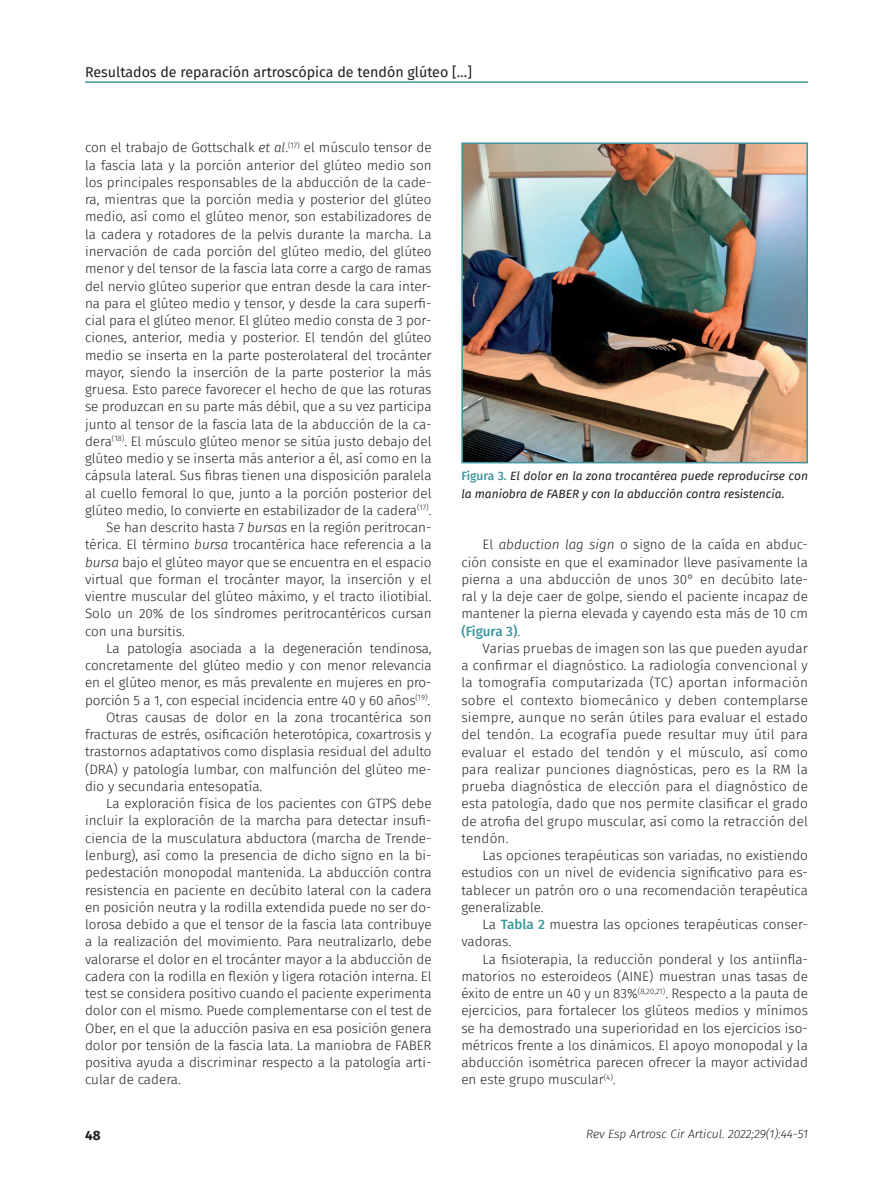
<style>
.page{position:relative;width:893px;height:1191px;background:#fff}
.page>*{position:absolute;margin:0;border:0;box-sizing:border-box;transform-origin:0 0}
.t1{font:14.25px "Fira Sans FS";color:#231f20}
.t2{font:13.5px/17.2px "Fira Sans Light FS";color:#231f20;text-align:justify}
.t3{font:500 13.5px "Fira Sans FS";letter-spacing:-.01em;color:#3d959e}
.t4{font:700 13.5px "Fira Sans FS";color:#231f20}
.t5{font:italic 12px/17.2px "Fira Sans FS";color:#231f20}
.t6{font:italic 300 12px "Fira Sans FS";color:#231f20}
.s1{font-family:"Fira Sans FS";font-weight:300;font-style:italic}
.s2{font-weight:500;font-style:normal;color:#3d959e}
.s3{font-family:"Fira Sans Light FS";font-weight:400;color:#231f20}
.s4{font-family:"Fira Sans FS";font-weight:500;color:#3d959e}
</style>
<div class="page">
<hr style="left:85px;top:81px;width:723px;height:2px;background:#3d959e">
<img style="left:464px;top:145px;width:341px;height:315px">
<div style="left:461px;top:142px;width:347px;height:321px;border:2px solid #3d959e"></div>
<p class="t1" style="left:85px;top:62px;width:388px">Resultados de reparación artroscópica de tendón glúteo […]</p>
<p class="t2" style="left:85px;top:139px;width:348px">con el trabajo de Gottschalk <span class="s1">et al</span>.<sup>(17)</sup> el músculo tensor de</p>
<p class="t2" style="left:85px;top:156px;width:348px">la fascia lata y la porción anterior del glúteo medio son</p>
<p class="t2" style="left:85px;top:174px;width:348px">los principales responsables de la abducción de la cade-</p>
<p class="t2" style="left:85px;top:191px;width:348px">ra, mientras que la porción media y posterior del glúteo</p>
<p class="t2" style="left:85px;top:208px;width:348px">medio, así como el glúteo menor, son estabilizadores de</p>
<p class="t2" style="left:85px;top:225px;width:348px">la cadera y rotadores de la pelvis durante la marcha. La</p>
<p class="t2" style="left:85px;top:243px;width:348px">inervación de cada porción del glúteo medio, del glúteo</p>
<p class="t2" style="left:85px;top:260px;width:348px">menor y del tensor de la fascia lata corre a cargo de ramas</p>
<p class="t2" style="left:85px;top:277px;width:348px">del nervio glúteo superior que entran desde la cara inter-</p>
<p class="t2" style="left:85px;top:294px;width:348px">na para el glúteo medio y tensor, y desde la cara superfi-</p>
<p class="t2" style="left:85px;top:312px;width:348px">cial para el glúteo menor. El glúteo medio consta de 3 por-</p>
<p class="t2" style="left:85px;top:329px;width:348px">ciones, anterior, media y posterior. El tendón del glúteo</p>
<p class="t2" style="left:85px;top:346px;width:348px">medio se inserta en la parte posterolateral del trocánter</p>
<p class="t2" style="left:85px;top:363px;width:348px">mayor, siendo la inserción de la parte posterior la más</p>
<p class="t2" style="left:85px;top:381px;width:348px">gruesa. Esto parece favorecer el hecho de que las roturas</p>
<p class="t2" style="left:85px;top:398px;width:348px">se produzcan en su parte más débil, que a su vez participa</p>
<p class="t2" style="left:85px;top:415px;width:348px">junto al tensor de la fascia lata de la abducción de la ca-</p>
<p class="t2" style="left:85px;top:432px;width:348px">dera<sup>(18)</sup>. El músculo glúteo menor se sitúa justo debajo del</p>
<p class="t2" style="left:85px;top:450px;width:348px">glúteo medio y se inserta más anterior a él, así como en la</p>
<p class="t2" style="left:85px;top:467px;width:348px">cápsula lateral. Sus fibras tienen una disposición paralela</p>
<p class="t2" style="left:85px;top:484px;width:348px">al cuello femoral lo que, junto a la porción posterior del</p>
<p class="t2" style="left:85px;top:501px;width:348px">glúteo medio, lo convierte en estabilizador de la cadera<sup>(17)</sup>.</p>
<p class="t2" style="left:106px;top:519px;width:327px">Se han descrito hasta 7 <span class="s1">bursas</span> en la región peritrocan-</p>
<p class="t2" style="left:85px;top:536px;width:348px">térica. El término <span class="s1">bursa</span> trocantérica hace referencia a la</p>
<p class="t2" style="left:85px;top:553px;width:348px"><span class="s1">bursa</span> bajo el glúteo mayor que se encuentra en el espacio</p>
<p class="t2" style="left:85px;top:570px;width:348px">virtual que forman el trocánter mayor, la inserción y el</p>
<p class="t2" style="left:85px;top:588px;width:348px">vientre muscular del glúteo máximo, y el tracto iliotibial.</p>
<p class="t2" style="left:85px;top:605px;width:348px">Solo un 20% de los síndromes peritrocantéricos cursan</p>
<p class="t2" style="left:85px;top:622px;width:101px">con una bursitis.</p>
<p class="t2" style="left:106px;top:639px;width:327px">La patología asociada a la degeneración tendinosa,</p>
<p class="t2" style="left:85px;top:657px;width:348px">concretamente del glúteo medio y con menor relevancia</p>
<p class="t2" style="left:85px;top:674px;width:348px">en el glúteo menor, es más prevalente en mujeres en pro-</p>
<p class="t2" style="left:85px;top:691px;width:347px">porción 5 a 1, con especial incidencia entre 40 y 60 años<sup>(19)</sup>.</p>
<p class="t2" style="left:106px;top:708px;width:327px">Otras causas de dolor en la zona trocantérica son</p>
<p class="t2" style="left:85px;top:726px;width:348px">fracturas de estrés, osificación heterotópica, coxartrosis y</p>
<p class="t2" style="left:85px;top:743px;width:348px">trastornos adaptativos como displasia residual del adulto</p>
<p class="t2" style="left:85px;top:760px;width:348px">(DRA) y patología lumbar, con malfunción del glúteo me-</p>
<p class="t2" style="left:85px;top:777px;width:179px">dio y secundaria entesopatía.</p>
<p class="t2" style="left:106px;top:795px;width:327px">La exploración física de los pacientes con GTPS debe</p>
<p class="t2" style="left:85px;top:812px;width:348px">incluir la exploración de la marcha para detectar insufi-</p>
<p class="t2" style="left:85px;top:829px;width:348px">ciencia de la musculatura abductora (marcha de Trende-</p>
<p class="t2" style="left:85px;top:846px;width:348px">lenburg), así como la presencia de dicho signo en la bi-</p>
<p class="t2" style="left:85px;top:864px;width:348px">pedestación monopodal mantenida. La abducción contra</p>
<p class="t2" style="left:85px;top:881px;width:348px">resistencia en paciente en decúbito lateral con la cadera</p>
<p class="t2" style="left:85px;top:898px;width:348px">en posición neutra y la rodilla extendida puede no ser do-</p>
<p class="t2" style="left:85px;top:915px;width:348px">lorosa debido a que el tensor de la fascia lata contribuye</p>
<p class="t2" style="left:85px;top:933px;width:348px">a la realización del movimiento. Para neutralizarlo, debe</p>
<p class="t2" style="left:85px;top:950px;width:348px">valorarse el dolor en el trocánter mayor a la abducción de</p>
<p class="t2" style="left:85px;top:967px;width:348px">cadera con la rodilla en flexión y ligera rotación interna. El</p>
<p class="t2" style="left:85px;top:984px;width:348px">test se considera positivo cuando el paciente experimenta</p>
<p class="t2" style="left:85px;top:1002px;width:348px">dolor con el mismo. Puede complementarse con el test de</p>
<p class="t2" style="left:85px;top:1019px;width:348px">Ober, en el que la aducción pasiva en esa posición genera</p>
<p class="t2" style="left:85px;top:1036px;width:348px">dolor por tensión de la fascia lata. La maniobra de FABER</p>
<p class="t2" style="left:85px;top:1053px;width:348px">positiva ayuda a discriminar respecto a la patología arti-</p>
<p class="t2" style="left:85px;top:1071px;width:97px">cular de cadera.</p>
<p class="t5" style="left:461px;top:467px;width:348px"><span class="s2">Figura 3.</span> El dolor en la zona trocantérea puede reproducirse con la maniobra de FABER y con la abducción contra resistencia.</p>
<p class="t2" style="left:461px;top:536px;width:348px;text-indent:21px">El <span class="s1">abduction lag sign</span> o signo de la caída en abduc&shy;ción consiste en que el examinador lleve pasivamente la pierna a una abducción de unos 30° en decúbito late&shy;ral y la deje caer de golpe, siendo el paciente incapaz de mantener la pierna elevada y cayendo esta más de 10 cm</p>
<p class="t3" style="left:461px;top:621px;width:60px">(Figura 3)<span class="s3">.</span></p>
<p class="t2" style="left:461px;top:639px;width:348px;text-indent:21px">Varias pruebas de imagen son las que pueden ayudar a confirmar el diagnóstico. La radiología convencional y la tomografía computarizada (TC) aportan información sobre el contexto biomecánico y deben contemplarse siempre, aunque no serán útiles para evaluar el estado del tendón. La ecografía puede resultar muy útil para evaluar el estado del tendón y el músculo, así como para realizar punciones diagnósticas, pero es la RM la prueba diagnóstica de elección para el diagnóstico de esta patología, dado que nos permite clasificar el grado de atrofia del grupo muscular, así como la retracción del tendón.</p>
<p class="t2" style="left:461px;top:846px;width:348px;text-indent:21px">Las opciones terapéuticas son variadas, no existiendo estudios con un nivel de evidencia significativo para es&shy;tablecer un patrón oro o una recomendación terapéutica generalizable.</p>
<p class="t2" style="left:461px;top:915px;width:348px;text-indent:21px">La <span class="s4">Tabla 2</span> muestra las opciones terapéuticas conser&shy;vadoras.</p>
<p class="t2" style="left:461px;top:950px;width:348px;text-indent:21px">La fisioterapia, la reducción ponderal y los antiinfla&shy;matorios no esteroideos (AINE) muestran unas tasas de éxito de entre un 40 y un 83%<sup>(8,20,21)</sup>. Respecto a la pauta de ejercicios, para fortalecer los glúteos medios y mínimos se ha demostrado una superioridad en los ejercicios iso&shy;métricos frente a los dinámicos. El apoyo monopodal y la abducción isométrica parecen ofrecer la mayor actividad en este grupo muscular<sup>(4)</sup>.</p>
<p class="t4" style="left:85px;top:1124px;width:17px">48</p>
<p class="t6" style="left:586px;top:1125px;width:223px">Rev Esp Artrosc Cir Articul. 2022;29(1):44-51</p>
</div>
